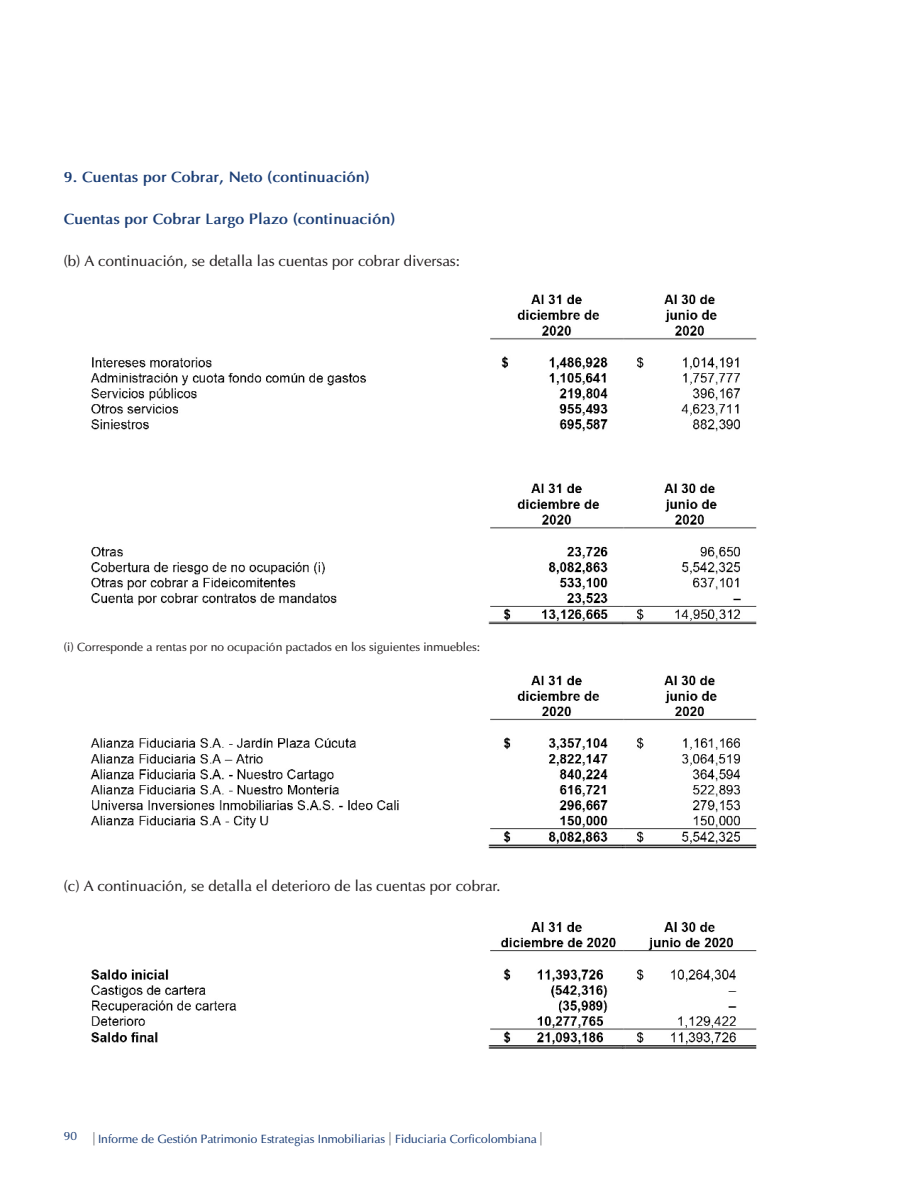
<style>
.page{position:relative;width:918px;height:1188px;background:#fff}
.page>*{position:absolute;margin:0;border:0;box-sizing:border-box;transform-origin:0 0}
.t1{font:15px "Optima";color:#231f20}
.t2{font:700 15px "Optima";color:#1b3e76}
.t3{font:12px "Optima";color:#1b3e76}
.t4{font:12px "Optima";color:#231f20}
</style>
<div class="page">
<svg style="left:93px;top:1132px;width:1px;height:13px"></svg>
<svg style="left:389px;top:1132px;width:2px;height:13px"></svg>
<svg style="left:540px;top:1132px;width:1px;height:13px"></svg>
<img style="left:90px;top:294px;width:667px;height:138px">
<img style="left:91px;top:483px;width:666px;height:142px">
<img style="left:90px;top:675px;width:667px;height:174px">
<img style="left:91px;top:922px;width:666px;height:127px">
<p class="t2" style="left:64px;top:168px;width:307px">9. Cuentas por Cobrar, Neto (continuación)</p>
<p class="t2" style="left:64px;top:210px;width:333px">Cuentas por Cobrar Largo Plazo (continuación)</p>
<p class="t1" style="left:64px;top:252px;width:398px">(b) A continuación, se detalla las cuentas por cobrar diversas:</p>
<p class="t4" style="left:64px;top:640px;width:418px">(i) Corresponde a rentas por no ocupación pactados en los siguientes inmuebles:</p>
<p class="t1" style="left:64px;top:878px;width:438px">(c) A continuación, se detalla el deterioro de las cuentas por cobrar.</p>
<p class="t3" style="left:64px;top:1129px;width:15px">90</p>
<p class="t3" style="left:98px;top:1133px;width:440px">Informe de Gestión Patrimonio Estrategias Inmobiliarias Fiduciaria Corficolombiana</p>
</div>
